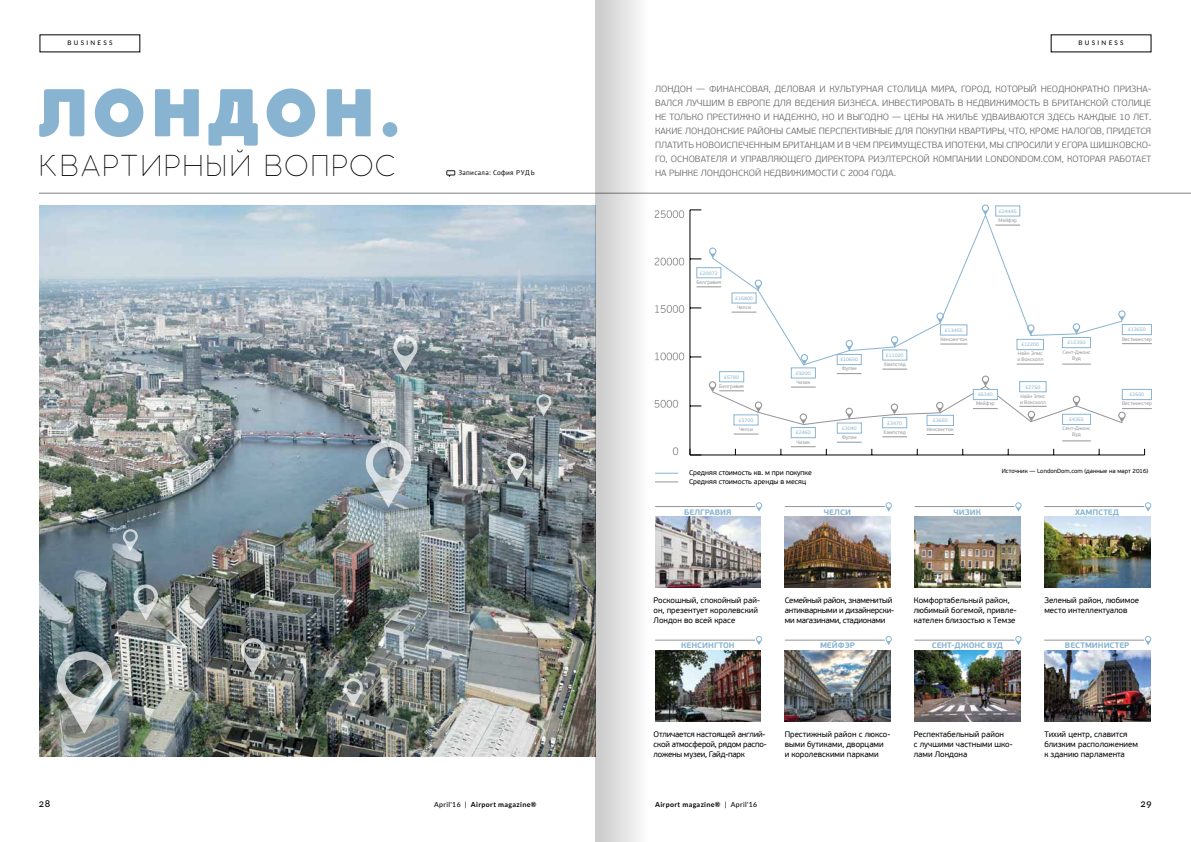
<style>
.page{position:relative;width:1191px;height:842px;background:#fff}
.page>*{position:absolute;margin:0;border:0;box-sizing:border-box;transform-origin:0 0}
.t1{font:900 63.5px "Coco Gothic";letter-spacing:.05em;color:#89b4d1}
.t2{font:200 28.2px "Coco Gothic";letter-spacing:.065em;color:#000}
.t3{font:500 10px "Lato";color:#000}
.t4{font:300 9px/14px "PF Beau Sans Pro";color:#6d6e71;text-align:justify}
.t5{font:8px/10px "PF Beau Sans Pro";color:#000}
.t6{font:8px/10px "PF Beau Sans Pro";letter-spacing:-.025em;color:#000}
.t7{font:700 8px "PF Beau Sans Pro";color:#89b4d1}
.t8{font:700 8px "PF Beau Sans Pro";letter-spacing:-.02em;color:#89b4d1}
.t9{font:7px "PF Beau Sans Pro";color:#000}
.t10{font:700 7px "Lato";letter-spacing:.05em;color:#000}
.t11{font:7px "PT Sans";letter-spacing:.04em;color:#000}
.t12{font:500 6.3px "Lato";letter-spacing:.355em;color:#000}
.t13{font:6px "PF Beau Sans Pro";color:#000}
.t14{font:5px/6px "PF Beau Sans Pro";color:#939598}
.t15{font:5px "PF Beau Sans Pro";color:#89b4d1}
.s1{font-weight:500}
</style>
<div class="page">
<img style="left:39px;top:206px;width:556px;height:551px">
<hr style="left:39px;top:193px;width:1152px;height:1px;background:#808284">
<svg style="left:446px;top:170px;width:9px;height:7px"></svg>
<svg style="left:366px;top:440px;width:45px;height:68px;background:#a1aeb6"></svg>
<svg style="left:393px;top:335px;width:24px;height:37px"></svg>
<svg style="left:134px;top:584px;width:24px;height:37px"></svg>
<svg style="left:57px;top:651px;width:55px;height:83px;background:#8d9694"></svg>
<svg style="left:241px;top:638px;width:24px;height:36px"></svg>
<svg style="left:507px;top:453px;width:19px;height:28px"></svg>
<svg style="left:344px;top:678px;width:19px;height:29px"></svg>
<svg style="left:123px;top:529px;width:15px;height:22px"></svg>
<svg style="left:536px;top:394px;width:15px;height:22px"></svg>
<hr style="left:690px;top:455px;width:454px;height:1px;background:#000">
<hr style="left:690px;top:210px;width:1px;height:245px;background:#000">
<svg style="left:690px;top:449px;width:11px;height:7px"></svg>
<svg style="left:711px;top:214px;width:311px;height:96px"></svg>
<div style="left:696px;top:267px;width:25px;height:11px;border:1px solid #89b4d1"></div>
<div style="left:791px;top:427px;width:24px;height:11px;border:1px solid #89b4d1"></div>
<div style="left:837px;top:423px;width:24px;height:11px;border:1px solid #89b4d1"></div>
<div style="left:882px;top:417px;width:25px;height:11px;border:1px solid #89b4d1"></div>
<div style="left:926px;top:415px;width:27px;height:11px;border:1px solid #89b4d1"></div>
<div style="left:995px;top:205px;width:25px;height:11px;border:1px solid #89b4d1"></div>
<svg style="left:709px;top:248px;width:7px;height:10px"></svg>
<svg style="left:754px;top:280px;width:8px;height:11px"></svg>
<svg style="left:981px;top:204px;width:8px;height:11px"></svg>
<svg style="left:696px;top:286px;width:25px;height:1px"></svg>
<hr style="left:914px;top:506px;width:100px;height:1px;background:#939598">
<hr style="left:914px;top:640px;width:100px;height:1px;background:#939598">
<hr style="left:785px;top:506px;width:99px;height:1px;background:#939598">
<hr style="left:785px;top:640px;width:99px;height:1px;background:#939598">
<hr style="left:655px;top:506px;width:100px;height:1px;background:#939598">
<hr style="left:655px;top:640px;width:100px;height:1px;background:#939598">
<hr style="left:1044px;top:506px;width:100px;height:1px;background:#939598">
<hr style="left:1044px;top:640px;width:100px;height:1px;background:#939598">
<svg style="left:733px;top:434px;width:25px;height:1px"></svg>
<svg style="left:791px;top:446px;width:24px;height:1px"></svg>
<svg style="left:837px;top:442px;width:24px;height:1px"></svg>
<svg style="left:882px;top:436px;width:25px;height:1px"></svg>
<svg style="left:926px;top:434px;width:27px;height:1px"></svg>
<svg style="left:1062px;top:440px;width:28px;height:1px"></svg>
<svg style="left:995px;top:225px;width:25px;height:1px"></svg>
<svg style="left:709px;top:310px;width:442px;height:115px"></svg>
<svg style="left:673px;top:447px;width:5px;height:8px"></svg>
<svg style="left:656px;top:400px;width:22px;height:8px"></svg>
<svg style="left:656px;top:352px;width:28px;height:8px"></svg>
<svg style="left:656px;top:305px;width:28px;height:8px"></svg>
<svg style="left:656px;top:258px;width:28px;height:7px"></svg>
<svg style="left:656px;top:210px;width:28px;height:8px"></svg>
<svg style="left:656px;top:473px;width:22px;height:1px"></svg>
<svg style="left:656px;top:481px;width:22px;height:1px"></svg>
<div style="left:595px;top:0;width:61px;height:842px;background:linear-gradient(to right,#c9c9c9,#fff)"></div>
<img style="left:655px;top:516px;width:105px;height:72px">
<img style="left:784px;top:516px;width:106px;height:72px">
<img style="left:914px;top:516px;width:106px;height:72px">
<img style="left:1044px;top:516px;width:106px;height:72px">
<img style="left:655px;top:650px;width:105px;height:71px">
<img style="left:784px;top:650px;width:106px;height:71px">
<img style="left:914px;top:650px;width:106px;height:71px">
<img style="left:1044px;top:650px;width:106px;height:71px">
<svg style="left:1015px;top:502px;width:6px;height:10px"></svg>
<svg style="left:1015px;top:636px;width:6px;height:9px"></svg>
<svg style="left:885px;top:502px;width:7px;height:10px"></svg>
<svg style="left:885px;top:636px;width:7px;height:9px"></svg>
<svg style="left:756px;top:502px;width:6px;height:10px"></svg>
<svg style="left:756px;top:636px;width:6px;height:9px"></svg>
<svg style="left:1145px;top:502px;width:6px;height:10px"></svg>
<svg style="left:1145px;top:636px;width:6px;height:9px"></svg>
<p class="t12" style="left:67px;top:39px;width:46px">BUSINESS</p>
<p class="t12" style="left:1078px;top:39px;width:46px">BUSINESS</p>
<p class="t4" style="left:655px;top:82px;width:498px">ЛОНДОН — ФИНАНСОВАЯ, ДЕЛОВАЯ И КУЛЬТУРНАЯ СТОЛИЦА МИРА, ГОРОД, КОТОРЫЙ НЕОДНОКРАТНО ПРИЗНА-ВАЛСЯ ЛУЧШИМ В ЕВРОПЕ ДЛЯ ВЕДЕНИЯ БИЗНЕСА. ИНВЕСТИРОВАТЬ В НЕДВИЖИМОСТЬ В БРИТАНСКОЙ СТОЛИЦЕ НЕ ТОЛЬКО ПРЕСТИЖНО И НАДЕЖНО, НО И ВЫГОДНО — ЦЕНЫ НА ЖИЛЬЕ УДВАИВАЮТСЯ ЗДЕСЬ КАЖДЫЕ 10 ЛЕТ.<br>КАКИЕ ЛОНДОНСКИЕ РАЙОНЫ САМЫЕ ПЕРСПЕКТИВНЫЕ ДЛЯ ПОКУПКИ КВАРТИРЫ, ЧТО, КРОМЕ НАЛОГОВ, ПРИДЕТСЯ ПЛАТИТЬ НОВОИСПЕЧЕННЫМ БРИТАНЦАМ И В ЧЕМ ПРЕИМУЩЕСТВА ИПОТЕКИ, МЫ СПРОСИЛИ У ЕГОРА ШИШКОВСКО-ГО, ОСНОВАТЕЛЯ И УПРАВЛЯЮЩЕГО ДИРЕКТОРА РИЭЛТЕРСКОЙ КОМПАНИИ LONDONDOM.COM, КОТОРАЯ РАБОТАЕТ НА РЫНКЕ ЛОНДОНСКОЙ НЕДВИЖИМОСТИ С 2004 ГОДА.</p>
<h1 class="t1" style="left:39px;top:77px;width:363px">Лондон.</h1>
<h2 class="t2" style="left:39px;top:147px;width:358px">Квартирный вопрос</h2>
<p class="t11" style="left:458px;top:168px;width:78px">Записала: София Рудь</p>
<p class="t15" style="left:999px;top:208px;width:19px">£24445</p>
<p class="t15" style="left:700px;top:270px;width:19px">£20072</p>
<p class="t14" style="left:696px;top:279px;width:26px">Белгравия</p>
<p class="t15" style="left:735px;top:295px;width:19px">£16800</p>
<p class="t14" style="left:737px;top:304px;width:15px">Челси</p>
<p class="t15" style="left:724px;top:374px;width:16px">£5780</p>
<p class="t14" style="left:719px;top:383px;width:26px">Белгравия</p>
<p class="t15" style="left:738px;top:417px;width:16px">£3700</p>
<p class="t14" style="left:739px;top:426px;width:15px">Челси</p>
<p class="t14" style="left:998px;top:217px;width:20px">Мейфэр</p>
<p class="t15" style="left:945px;top:327px;width:19px">£13455</p>
<p class="t15" style="left:1128px;top:327px;width:19px">£13650</p>
<p class="t15" style="left:796px;top:370px;width:16px">£9200</p>
<p class="t14" style="left:796px;top:379px;width:15px">Чизик</p>
<p class="t15" style="left:840px;top:357px;width:19px">£10650</p>
<p class="t14" style="left:841px;top:366px;width:16px">Фулэм</p>
<p class="t15" style="left:886px;top:352px;width:19px">£11020</p>
<p class="t14" style="left:883px;top:361px;width:24px">Хампстед</p>
<p class="t14" style="left:940px;top:336px;width:28px">Кенсингтон</p>
<p class="t15" style="left:978px;top:392px;width:16px">£6340</p>
<p class="t14" style="left:976px;top:401px;width:20px">Мейфэр</p>
<p class="t15" style="left:1021px;top:342px;width:19px">£12200</p>
<p class="t15" style="left:1025px;top:384px;width:16px">£2750</p>
<p class="t14" style="left:1017px;top:351px;width:27px">Найн Элмс и Воксхолл</p>
<p class="t14" style="left:1020px;top:393px;width:27px">Найн Элмс и Воксхолл</p>
<p class="t15" style="left:1067px;top:340px;width:19px">£12350</p>
<p class="t14" style="left:1062px;top:349px;width:29px;text-align:center">Сент-Джонс<br>Вуд</p>
<p class="t14" style="left:1122px;top:336px;width:31px">Вестминстер</p>
<p class="t15" style="left:1129px;top:392px;width:16px">£2650</p>
<p class="t14" style="left:1122px;top:401px;width:31px">Вестминстер</p>
<p class="t15" style="left:796px;top:430px;width:16px">£2460</p>
<p class="t14" style="left:796px;top:439px;width:15px">Чизик</p>
<p class="t15" style="left:842px;top:425px;width:16px">£3040</p>
<p class="t14" style="left:842px;top:434px;width:16px">Фулэм</p>
<p class="t15" style="left:887px;top:420px;width:16px">£3470</p>
<p class="t14" style="left:883px;top:429px;width:24px">Хампстед</p>
<p class="t15" style="left:933px;top:418px;width:16px">£3650</p>
<p class="t14" style="left:927px;top:427px;width:28px">Кенсингтон</p>
<p class="t15" style="left:1069px;top:417px;width:16px">£4355</p>
<p class="t14" style="left:1062px;top:426px;width:29px;text-align:center">Сент-Джонс<br>Вуд</p>
<p class="t9" style="left:689px;top:468px;width:124px">Средняя стоимость кв. м при покупке</p>
<p class="t13" style="left:1001px;top:467px;width:148px">Источник — LondonDom.com (данные на март 2016)</p>
<p class="t9" style="left:689px;top:477px;width:119px">Средняя стоимость аренды в месяц</p>
<p class="t7" style="left:684px;top:507px;width:49px">Белгравия</p>
<p class="t7" style="left:824px;top:507px;width:29px">Челси</p>
<p class="t7" style="left:953px;top:507px;width:29px">Чизик</p>
<p class="t7" style="left:1075px;top:507px;width:45px">Хампстед</p>
<p class="t5" style="left:653px;top:596px;width:108px">роскошный, спокойный рай&shy;он, презентует королевский<br>Лондон во всей красе</p>
<p class="t6" style="left:784px;top:596px;width:111px">семейный район, знаменитый антикварными и дизайнерски&shy;ми магазинами, стадионами</p>
<p class="t5" style="left:913px;top:596px;width:104px">комфортабельный район, любимый богемой, привле&shy;кателен близостью к Темзе</p>
<p class="t5" style="left:1044px;top:596px;width:96px">зеленый район, любимое место интеллектуалов</p>
<p class="t7" style="left:681px;top:640px;width:55px">Кенсингтон</p>
<p class="t7" style="left:820px;top:640px;width:37px">Мейфэр</p>
<p class="t8" style="left:931px;top:640px;width:73px">Сент-Джонс Вуд</p>
<p class="t7" style="left:1065px;top:640px;width:66px">Вестминистер</p>
<p class="t6" style="left:653px;top:729px;width:115px">отличается настоящей англий&shy;ской атмосферой, рядом распо&shy;ложены музеи, Гайд-парк</p>
<p class="t5" style="left:784px;top:729px;width:107px">престижный район с люксо&shy;выми бутиками, дворцами и королевскими парками</p>
<p class="t5" style="left:913px;top:729px;width:100px">респектабельный район<br>с лучшими частными шко&shy;лами Лондона</p>
<p class="t5" style="left:1044px;top:729px;width:95px">тихий центр, славится близким расположением к зданию парламента</p>
<p class="t3" style="left:39px;top:796px;width:13px">28</p>
<p class="t10" style="left:434px;top:800px;width:104px"><span class="s1">April'16 |</span> Airport magazine®</p>
<p class="t10" style="left:655px;top:800px;width:104px">Airport magazine® <span class="s1">| April'16</span></p>
<p class="t3" style="left:1140px;top:796px;width:13px">29</p>
</div>
